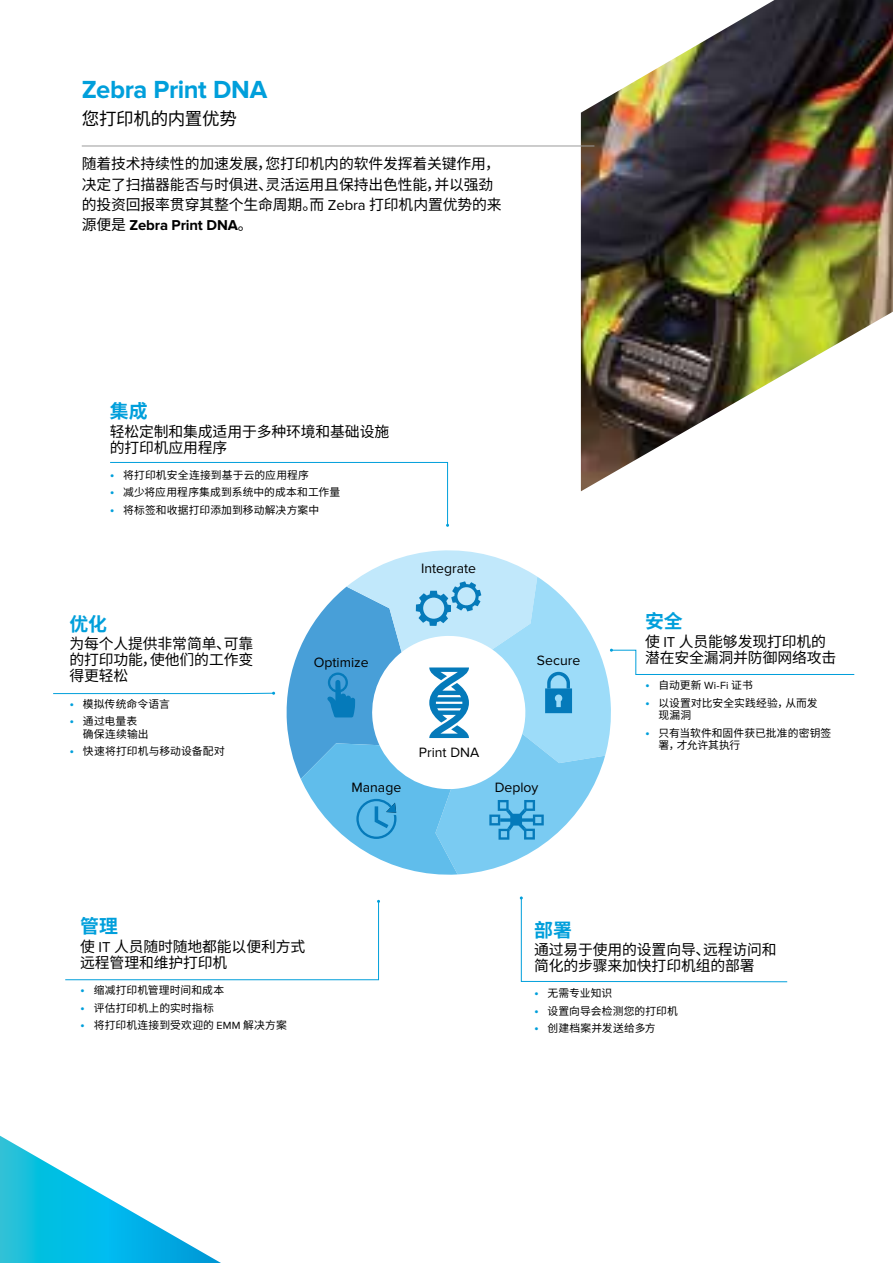
<style>
.page{position:relative;width:893px;height:1263px;background:#fff}
.page>*{position:absolute;margin:0;border:0;box-sizing:border-box;transform-origin:0 0}
.t1{font:700 25.65px "Proxima Nova";letter-spacing:-.015em;color:#009fdb}
.t2{font:700 18.9px "Noto Sans CJ Ksc";color:#009fdb}
.t3{font:17.55px "Noto Sans CJ Ksc";letter-spacing:-.02em;color:#000}
.t4{font:14.85px/16.2px "Noto Sans CJ Ksc";letter-spacing:-.01em;color:#000101}
.t5{font:14.85px/20.2px "Noto Sans CJ Ksc";letter-spacing:-.01em;color:#000}
.t6{font:700 14.85px "Proxima Nova";letter-spacing:-.01em;color:#000}
.t7{font:13.95px "Proxima Nova";color:#000}
.t8{font:10.8px/12.8px "Noto Sans CJ Ksc";letter-spacing:.01em;color:#000101}
.s1{font-family:"Proxima Nova"}
.s2{font-family:"Noto Sans CJ Ksc";font-weight:400}
.s3{font-family:"Proxima Nova";font-size:13.5px;color:#009fdb}
</style>
<div class="page">
<svg style="left:0;top:1136px;width:221px;height:127px"></svg>
<img style="left:581px;top:0;width:312px;height:491px">
<hr style="left:82px;top:146px;width:512px;height:1px;background:#9a9a9a">
<svg style="left:110px;top:462px;width:339px;height:65px"></svg>
<svg style="left:65px;top:900px;width:315px;height:80px"></svg>
<svg style="left:520px;top:896px;width:268px;height:86px"></svg>
<svg style="left:53px;top:692px;width:222px;height:3px"></svg>
<svg style="left:286px;top:550px;width:569px;height:325px"></svg>
<h1 class="t1" style="left:82px;top:75px;width:187px">Zebra Print DNA</h1>
<h3 class="t3" style="left:82px;top:109px;width:157px">您打印机的内置优势</h3>
<h3 class="t5" style="left:82px;top:154px;width:421px">随着技术持续性的加速发展，您打印机内的软件发挥着关键作用，决定了扫描器能否与时俱进、灵活运用且保持出色性能，并以强劲的投资回报率贯穿其整个生命周期。而 <span class="s1">Zebra</span> 打印机内置优势的来</h3>
<h3 class="t6" style="left:82px;top:217px;width:172px"><span class="s2">源便是</span> Zebra Print DNA<span class="s2">。</span></h3>
<h2 class="t2" style="left:110px;top:401px;width:40px">集成</h2>
<h3 class="t4" style="left:110px;top:423px;width:281px">轻松定制和集成适用于多种环境和基础设施的打印机应用程序</h3>
<p class="t8" style="left:110px;top:469px;width:201px"><span class="s3">•</span> 将打印机安全连接到基于云的应用程序</p>
<p class="t8" style="left:110px;top:486px;width:232px"><span class="s3">•</span> 减少将应用程序集成到系统中的成本和工作量</p>
<p class="t8" style="left:110px;top:504px;width:211px"><span class="s3">•</span> 将标签和收据打印添加到移动解决方案中</p>
<h2 class="t2" style="left:69px;top:613px;width:39px">优化</h2>
<h3 class="t4" style="left:69px;top:636px;width:185px;text-align:justify">为每个人提供非常简单、可靠的打印功能，使他们的工作变得更轻松</h3>
<p class="t8" style="left:69px;top:697px;width:102px"><span class="s3">•</span> 模拟传统命令语言</p>
<p class="t8" style="left:83px;top:715px;width:67px;text-indent:-14px"><span class="s3">•</span> 通过电量表确保连续输出</p>
<p class="t8" style="left:69px;top:745px;width:157px"><span class="s3">•</span> 快速将打印机与移动设备配对</p>
<p class="t7" style="left:314px;top:654px;width:57px">Optimize</p>
<p class="t7" style="left:421px;top:561px;width:57px">Integrate</p>
<p class="t7" style="left:419px;top:745px;width:62px">Print DNA</p>
<p class="t7" style="left:537px;top:652px;width:45px">Secure</p>
<p class="t7" style="left:351px;top:780px;width:51px">Manage</p>
<p class="t7" style="left:495px;top:780px;width:45px">Deploy</p>
<h2 class="t2" style="left:645px;top:611px;width:39px">安全</h2>
<h3 class="t4" style="left:645px;top:633px;width:193px">使 <span class="s1">IT</span> 人员能够发现打印机的潜在安全漏洞并防御网络攻击</h3>
<p class="t8" style="left:645px;top:679px;width:109px"><span class="s3">•</span> 自动更新 <span class="s1">Wi-Fi</span> 证书</p>
<p class="t8" style="left:659px;top:696px;width:161px;text-indent:-14px"><span class="s3">•</span> 以设置对比安全实践经验，从而发现漏洞</p>
<p class="t8" style="left:659px;top:726px;width:174px;text-indent:-14px"><span class="s3">•</span> 只有当软件和固件获已批准的密钥签署，才允许其执行</p>
<h2 class="t2" style="left:80px;top:916px;width:39px">管理</h2>
<h3 class="t4" style="left:80px;top:938px;width:227px">使 <span class="s1">IT</span> 人员随时随地都能以便利方式远程管理和维护打印机</h3>
<p class="t8" style="left:80px;top:984px;width:145px"><span class="s3">•</span> 缩减打印机管理时间和成本</p>
<p class="t8" style="left:80px;top:1001px;width:135px"><span class="s3">•</span> 评估打印机上的实时指标</p>
<p class="t8" style="left:80px;top:1019px;width:208px"><span class="s3">•</span> 将打印机连接到受欢迎的 <span class="s1">EMM</span> 解决方案</p>
<h2 class="t2" style="left:534px;top:919px;width:39px">部署</h2>
<h3 class="t4" style="left:534px;top:942px;width:244px">通过易于使用的设置向导、远程访问和简化的步骤来加快打印机组的部署</h3>
<p class="t8" style="left:534px;top:987px;width:80px"><span class="s3">•</span> 无需专业知识</p>
<p class="t8" style="left:534px;top:1004px;width:145px"><span class="s3">•</span> 设置向导会检测您的打印机</p>
<p class="t8" style="left:534px;top:1022px;width:123px"><span class="s3">•</span> 创建档案并发送给多方</p>
</div>
